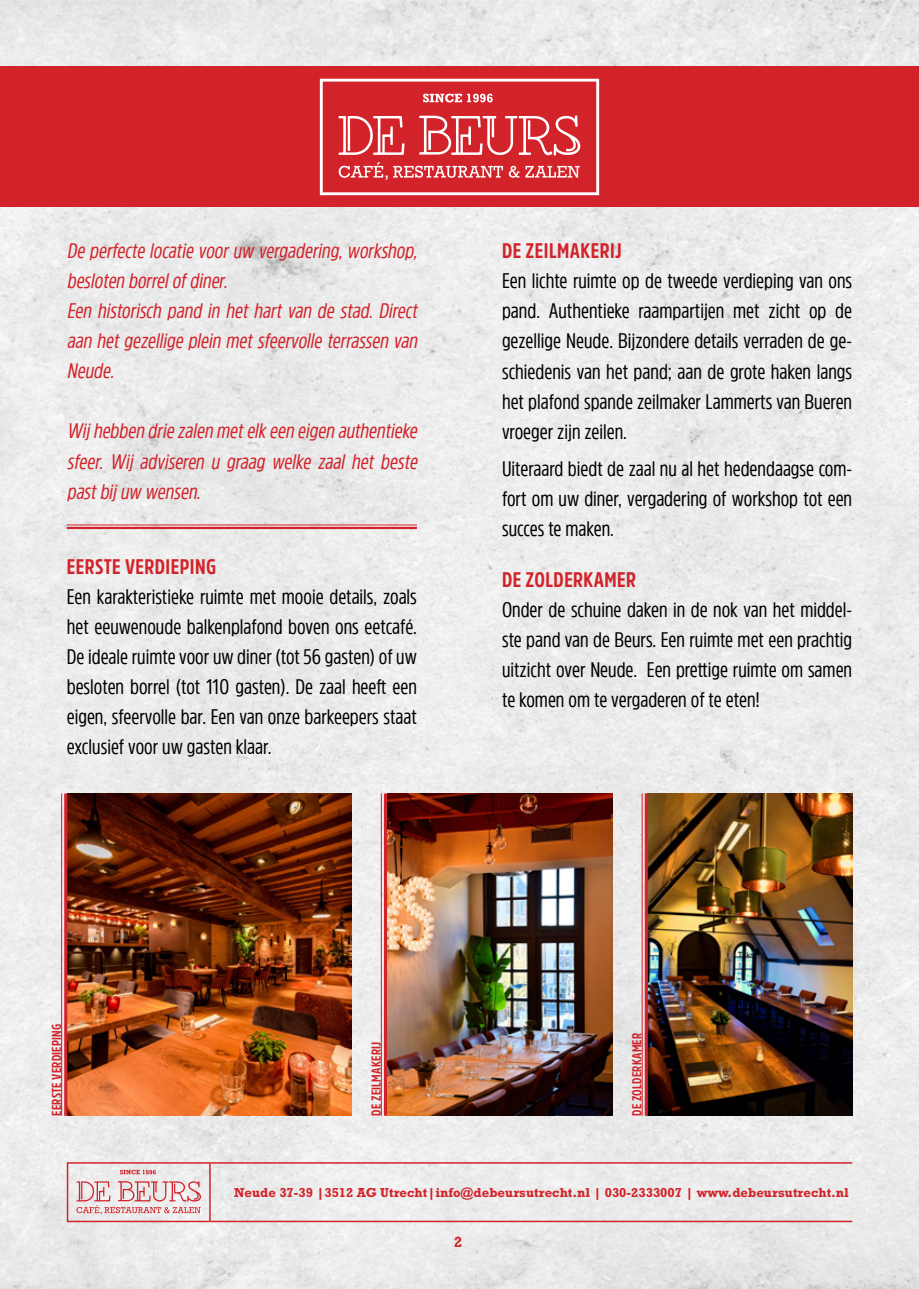
<style>
.page{position:relative;width:919px;height:1289px;background:#fff}
.page>*{position:absolute;margin:0;border:0;box-sizing:border-box;transform-origin:0 0}
.t1{font:21px/30px "Amsi Pro Cond";color:#000;text-align:justify}
.t2{font:italic 21px/30px "Amsi Pro Cond";color:#d2232a}
.t3{font:700 21px "Amsi Pro Cond";letter-spacing:.02em;color:#d2232a}
.t4{font:700 15px "Rockwell Std";color:#d2232a}
.t5{font:700 13.2px "Rockwell Std";color:#d2232a}
.t6{font:700 12.9px "Amsi Pro Cond";letter-spacing:.02em;color:#d2232a}
</style>
<div class="page">
<img style="left:0;top:0;width:918px;height:1288px">
<svg style="left:67px;top:1162px;width:144px;height:60px"></svg>
<hr style="left:211px;top:1162px;width:641px;height:1px;background:#d2232a">
<hr style="left:211px;top:1220px;width:641px;height:2px;background:#d2232a">
<img style="left:67px;top:793px;width:284px;height:322px">
<div style="left:0;top:67px;width:918px;height:140px;background:#d2232a"></div>
<svg style="left:320px;top:79px;width:279px;height:116px"></svg>
<hr style="left:67px;top:524px;width:350px;height:1px;background:#d2232a">
<hr style="left:67px;top:527px;width:350px;height:2px;background:#d2232a">
<img style="left:387px;top:793px;width:225px;height:322px">
<img style="left:647px;top:793px;width:205px;height:322px">
<hr style="left:61px;top:793px;width:1px;height:322px;background:#d2232a">
<hr style="left:64px;top:793px;width:3px;height:322px;background:#d2232a">
<hr style="left:381px;top:793px;width:1px;height:322px;background:#d2232a">
<hr style="left:384px;top:793px;width:3px;height:322px;background:#d2232a">
<hr style="left:641px;top:793px;width:1px;height:322px;background:#d2232a">
<hr style="left:644px;top:793px;width:3px;height:322px;background:#d2232a">
<p class="t2" style="left:67px;top:235px;width:356px">Deperfectelocatievooruw vergadering,workshop, beslotenborrelofdiner.<br>Eenhistorischpandinhethartvandestad.Direct aanhetgezelligepleinmetsfeervolleterrassenvan Neude.</p>
<p class="t2" style="left:67px;top:415px;width:356px;text-align:justify">Wijhebbendriezalenmetelkeeneigenauthentieke sfeer. Wij adviseren u graag welke zaal het beste pastbijuw wensen.</p>
<p class="t3" style="left:67px;top:552px;width:151px">EERSTE VERDIEPING</p>
<p class="t1" style="left:67px;top:581px;width:351px">Een karakteristieke ruimte met mooie details, zoals het eeuwenoude balkenplafond boven ons eetcafé.<br>De ideale ruimte voor uw diner (tot 56 gasten) of uw besloten borrel (tot 110 gasten). De zaal heeft een eigen, sfeervolle bar. Een van onze barkeepers staat exclusief voor uw gasten klaar.</p>
<p class="t3" style="left:502px;top:236px;width:121px">DE ZEILMAKERIJ</p>
<p class="t1" style="left:502px;top:265px;width:351px">Een lichte ruimte op de tweede verdieping van ons pand. Authentieke raampartijen met zicht op de gezellige Neude. Bijzondere details verraden de ge&shy;schiedenis van het pand; aan de grote haken langs het plafond spande zeilmaker Lammerts van Bueren vroeger zijn zeilen.</p>
<p class="t1" style="left:502px;top:453px;width:351px">Uiteraard biedt de zaal nu al het hedendaagse com&shy;fort om uw diner, vergadering of workshop tot een succes te maken.</p>
<p class="t3" style="left:502px;top:564px;width:135px">DE ZOLDERKAMER</p>
<p class="t1" style="left:502px;top:593px;width:351px">Onder de schuine daken in de nok van het middel&shy;ste pand van de Beurs. Een ruimte met een prachtig uitzicht over Neude. Een prettige ruimte om samen te komen om te vergaderen of te eten!</p>
<p class="t6" style="left:48px;top:1115px;width:94px;rotate:-90deg">EERSTE VERDIEPING</p>
<p class="t6" style="left:367px;top:1115px;width:75px;rotate:-90deg">DE ZEILMAKERIJ</p>
<p class="t6" style="left:628px;top:1115px;width:84px;rotate:-90deg">DE ZOLDERKAMER</p>
<p class="t5" style="left:234px;top:1184px;width:616px">Neude 37-39 |3512 AG Utrecht|info@debeursutrecht.nl | 030-2333007 | www.debeursutrecht.nl</p>
<p class="t4" style="left:454px;top:1233px;width:10px">2</p>
</div>
